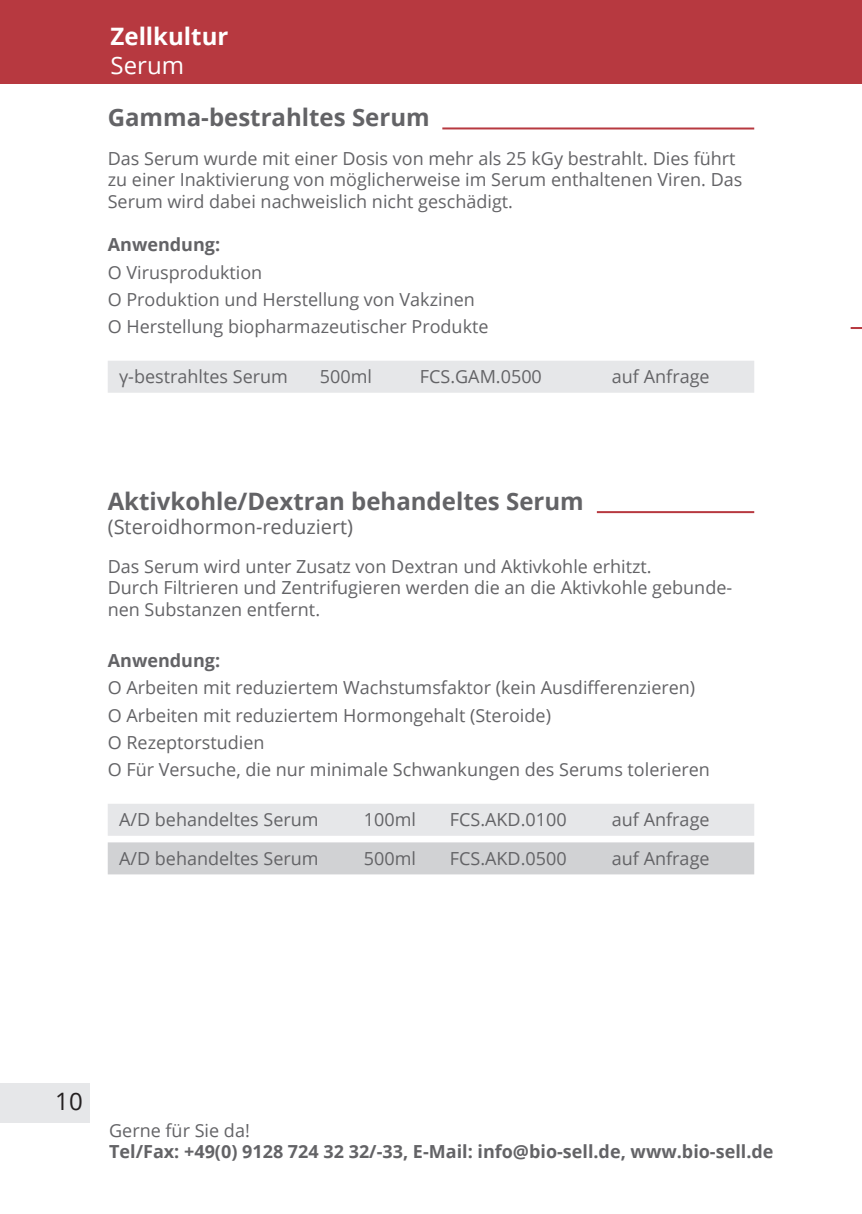
<style>
.page{position:relative;width:862px;height:1214px;background:#fff}
.page>*{position:absolute;margin:0;border:0;box-sizing:border-box;transform-origin:0 0}
.t1{font:700 24px "Open Sans";color:#636366}
.t2{font:700 24px "Open Sans";color:#fff}
.t3{font:24px "Open Sans";color:#fff}
.t4{font:24px "Open Sans";color:#231f20}
.t5{font:20px "Open Sans";color:#636366}
.t6{font:18px/27.2px "Open Sans";color:#636366}
.t7{font:700 18px "Open Sans";color:#636366}
</style>
<div class="page">
<div style="left:0;top:0;width:862px;height:84px;background:#b73940"></div>
<div style="left:0;top:1083px;width:89px;height:39px;background:#e6e7e9"></div>
<div style="left:108px;top:360px;width:646px;height:32px;background:#e6e7e9"></div>
<div style="left:108px;top:803px;width:646px;height:32px;background:#e6e7e9"></div>
<div style="left:108px;top:842px;width:646px;height:32px;background:#d1d2d4"></div>
<hr style="left:442px;top:127px;width:312px;height:2px;background:#b73940">
<hr style="left:597px;top:511px;width:157px;height:2px;background:#b73940">
<svg style="left:850px;top:327px;width:12px;height:2px"></svg>
<h1 class="t2" style="left:111px;top:20px;width:119px">Zellkultur</h1>
<h1 class="t3" style="left:111px;top:48px;width:75px">Serum</h1>
<h1 class="t1" style="left:108px;top:100px;width:323px">Gamma-bestrahltes Serum</h1>
<p class="t6" style="left:108px;top:147px;width:636px;line-height:21.6px">Das Serum wurde mit einer Dosis von mehr als 25 kGy bestrahlt. Dies führt zu einer Inaktivierung von möglicherweise im Serum enthaltenen Viren. Das<br>Serum wird dabei nachweislich nicht geschädigt.</p>
<p class="t7" style="left:108px;top:232px;width:114px">Anwendung:</p>
<p class="t6" style="left:108px;top:258px;width:382px">O Virusproduktion<br>O Produktion und Herstellung von Vakzinen<br>O Herstellung biopharmazeutischer Produkte</p>
<p class="t6" style="left:119px;top:362px;width:170px">γ-bestrahltes Serum</p>
<p class="t6" style="left:320px;top:362px;width:54px">500ml</p>
<p class="t6" style="left:420px;top:362px;width:124px">FCS.GAM.0500</p>
<p class="t6" style="left:612px;top:362px;width:99px">auf Anfrage</p>
<h1 class="t1" style="left:108px;top:484px;width:477px">Aktivkohle/Dextran behandeltes Serum</h1>
<p class="t5" style="left:108px;top:513px;width:247px">(Steroidhormon-reduziert)</p>
<p class="t6" style="left:108px;top:554px;width:626px;line-height:21.8px">Das Serum wird unter Zusatz von Dextran und Aktivkohle erhitzt.<br>Durch Filtrieren und Zentrifugieren werden die an die Aktivkohle gebunde&shy;nen Substanzen entfernt.</p>
<p class="t7" style="left:108px;top:647px;width:114px">Anwendung:</p>
<p class="t6" style="left:108px;top:673px;width:604px">O Arbeiten mit reduziertem Wachstumsfaktor (kein Ausdifferenzieren)<br>O Arbeiten mit reduziertem Hormongehalt (Steroide)<br>O Rezeptorstudien<br>O Für Versuche, die nur minimale Schwankungen des Serums tolerieren</p>
<p class="t6" style="left:119px;top:805px;width:201px">A/D behandeltes Serum</p>
<p class="t6" style="left:364px;top:805px;width:54px">100ml</p>
<p class="t6" style="left:450px;top:805px;width:118px">FCS.AKD.0100</p>
<p class="t6" style="left:612px;top:805px;width:99px">auf Anfrage</p>
<p class="t6" style="left:119px;top:844px;width:201px">A/D behandeltes Serum</p>
<p class="t6" style="left:364px;top:844px;width:54px">500ml</p>
<p class="t6" style="left:450px;top:844px;width:118px">FCS.AKD.0500</p>
<p class="t6" style="left:612px;top:844px;width:99px">auf Anfrage</p>
<h1 class="t4" style="left:55px;top:1084px;width:29px">10</h1>
<p class="t6" style="left:109px;top:1115px;width:142px">Gerne für Sie da!</p>
<p class="t7" style="left:109px;top:1138px;width:666px">Tel/Fax: +49(0) 9128 724 32 32/-33, E-Mail: info@bio-sell.de, www.bio-sell.de</p>
</div>
